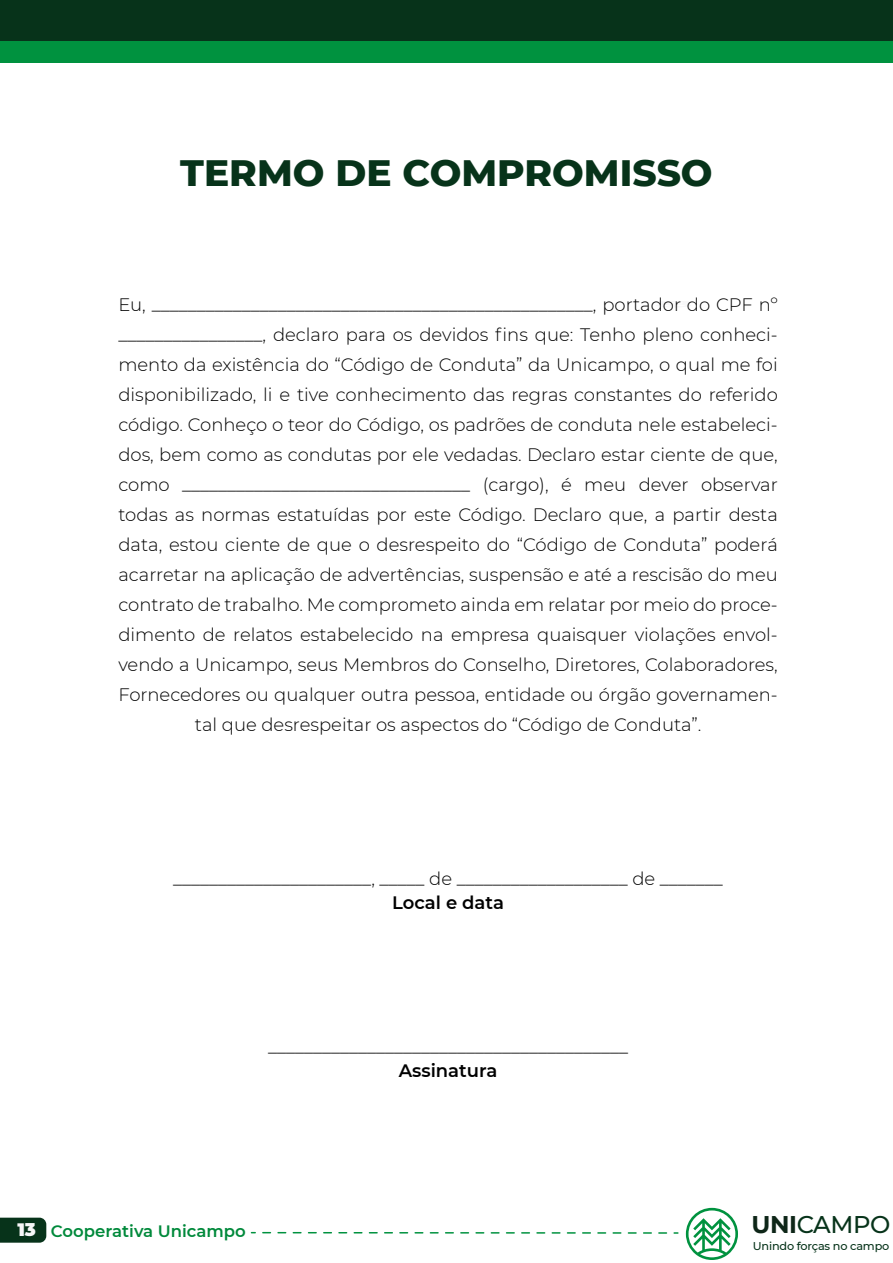
<style>
.page{position:relative;width:893px;height:1263px;background:#fff}
.page>*{position:absolute;margin:0;border:0;box-sizing:border-box;transform-origin:0 0}
.t1{font:800 37.5px "Montserrat";color:#07331a}
.t2{font:500 24.15px "Montserrat";letter-spacing:-.02em;color:#07331a}
.t3{font:300 18px/30px "Montserrat";color:#000;text-align:center}
.t4{font:600 18px "Montserrat";color:#000}
.t5{font:600 16.5px "Montserrat";color:#00893b}
.t6{font:500 11.25px "Montserrat";letter-spacing:-.02em;color:#07331a}
.s1{font-weight:900;font-size:18px;color:#f7f7f8}
.s2{font-weight:700;color:#0e2618}
</style>
<div class="page">
<svg style="left:686px;top:1208px;width:52px;height:52px"></svg>
<div style="left:0;top:0;width:893px;height:42px;background:#07331a"></div>
<div style="left:0;top:42px;width:893px;height:21px;background:#00923f"></div>
<svg style="left:0;top:1218px;width:46px;height:25px"></svg>
<svg style="left:263px;top:1232px;width:415px;height:2px"></svg>
<h1 class="t1" style="left:180px;top:145px;width:534px">TERMO DE COMPROMISSO</h1>
<p class="t3" style="left:118px;top:289px;width:661px">Eu, _________________________________________________, portador do CPF nº</p>
<p class="t3" style="left:118px;top:319px;width:661px">________________, declaro para os devidos fins que: Tenho pleno conheci&shy;mento da existência do “Código de Conduta” da Unicampo, o qual me foi disponibilizado, li e tive conhecimento das regras constantes do referido código. Conheço o teor do Código, os padrões de conduta nele estabeleci&shy;dos, bem como as condutas por ele vedadas. Declaro estar ciente de que, como ________________________________ (cargo), é meu dever observar todas as normas estatuídas por este Código. Declaro que, a partir desta data, estou ciente de que o desrespeito do “Código de Conduta” poderá acarretar na aplicação de advertências, suspensão e até a rescisão do meu contrato de trabalho. Me comprometo ainda em relatar por meio do proce&shy;dimento de relatos estabelecido na empresa quaisquer violações envol&shy;vendo a Unicampo, seus Membros do Conselho, Diretores, Colaboradores, Fornecedores ou qualquer outra pessoa, entidade ou órgão governamen&shy;tal que desrespeitar os aspectos do “Código de Conduta”.</p>
<p class="t3" style="left:173px;top:863px;width:551px">______________________, _____ de ___________________ de _______</p>
<p class="t4" style="left:392px;top:890px;width:113px">Local e data</p>
<p class="t3" style="left:268px;top:1030px;width:361px">________________________________________</p>
<p class="t4" style="left:399px;top:1057px;width:100px">Assinatura</p>
<p class="t5" style="left:17px;top:1219px;width:230px"><span class="s1">13</span> Cooperativa Unicampo</p>
<h2 class="t2" style="left:752px;top:1207px;width:140px"><span class="s2">UNI</span>CAMPO</h2>
<p class="t6" style="left:753px;top:1238px;width:138px">Unindo forças no campo</p>
</div>
